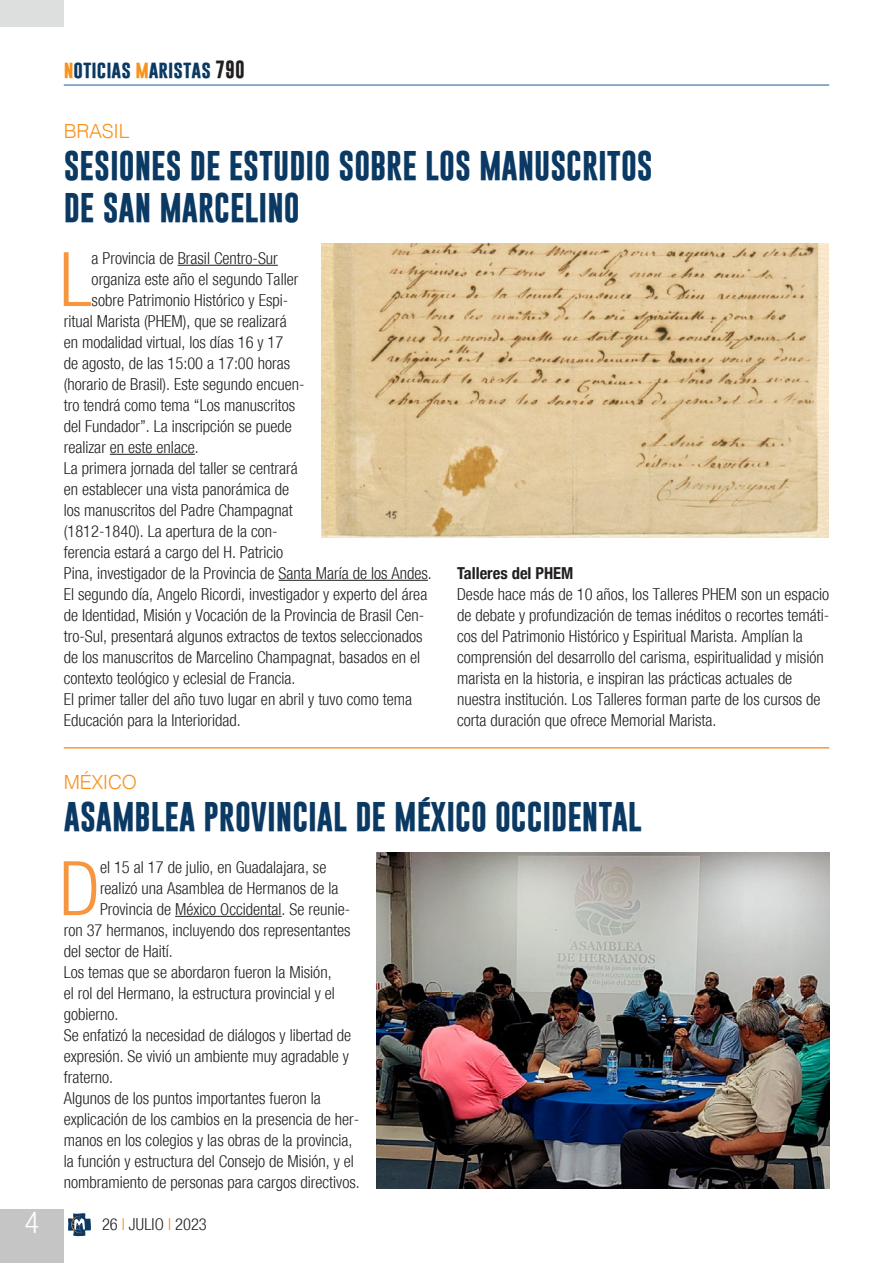
<style>
.page{position:relative;width:893px;height:1263px;background:#fff}
.page>*{position:absolute;margin:0;border:0;box-sizing:border-box;transform-origin:0 0}
.Testo_normal{font:300 condensed 75.3px "Helvetica Neue";color:#f79641}
.Titolo{font:700 30px "Gobold";color:#0a3963}
.t1{font:300 condensed 30px "Helvetica Neue";color:#fff}
.sommario{font:300 19.5px "Helvetica";letter-spacing:-.015em;color:#f7931d}
.t2{font:700 18px "Gobold";color:#0a3963}
.Testo_normal-2{font:300 condensed 16.5px/21px "Helvetica Neue";color:#231f20}
.Testo_normal-3{font:700 condensed 16.5px "Helvetica Neue";color:#231f20}
.s1{color:#f7931d}
.s2{color:#231f20}
</style>
<div class="page">
<div style="left:0;top:1209px;width:64px;height:54px;background:#c4c5c4"></div>
<hr style="left:64px;top:85px;width:765px;height:1px;background:#175d9e">
<svg style="left:68px;top:1213px;width:23px;height:23px"></svg>
<div style="left:0;top:0;width:64px;height:27px;background:#dddede"></div>
<hr style="left:178px;top:265px;width:100px;height:1px;background:#231f20">
<hr style="left:110px;top:454px;width:85px;height:1px;background:#231f20">
<hr style="left:279px;top:580px;width:149px;height:1px;background:#231f20">
<img style="left:322px;top:243px;width:506px;height:294px">
<hr style="left:175px;top:916px;width:107px;height:1px;background:#231f20">
<img style="left:377px;top:852px;width:452px;height:336px">
<hr style="left:64px;top:747px;width:765px;height:2px;background:#f79641">
<h2 class="t1" style="left:25px;top:1205px;width:16px">4</h2>
<p class="t2" style="left:64px;top:57px;width:182px"><span class="s1">n</span>oticias <span class="s1">m</span>aristas <span class="s2">790</span></p>
<p class="sommario" style="left:64px;top:114px;width:67px">BRASIL</p>
<p class="Titolo" style="left:64px;top:146px;width:590px">SESIONES DE ESTUDIO SOBRE LOS MANUSCRITOS</p>
<p class="Titolo" style="left:64px;top:188px;width:237px">DE SAN MARCELINO</p>
<p class="Testo_normal" style="left:60px;top:236px;width:34px">L</p>
<p class="Testo_normal-2" style="left:92px;top:248px;width:188px">a Provincia de Brasil Centro-Sur</p>
<p class="Testo_normal-2" style="left:92px;top:269px;width:208px">organiza este año el segundo Taller</p>
<p class="Testo_normal-2" style="left:92px;top:290px;width:198px">sobre Patrimonio Histórico y Espi-</p>
<p class="Testo_normal-2" style="left:64px;top:311px;width:224px">ritual Marista (PHEM), que se realizará</p>
<p class="Testo_normal-2" style="left:64px;top:332px;width:221px">en modalidad virtual, los días 16 y 17</p>
<p class="Testo_normal-2" style="left:64px;top:353px;width:228px">de agosto, de las 15:00 a 17:00 horas</p>
<p class="Testo_normal-2" style="left:64px;top:374px;width:242px">(horario de Brasil). Este segundo encuen-</p>
<p class="Testo_normal-2" style="left:64px;top:395px;width:233px">tro tendrá como tema “Los manuscritos</p>
<p class="Testo_normal-2" style="left:64px;top:416px;width:230px">del Fundador”. La inscripción se puede</p>
<p class="Testo_normal-2" style="left:64px;top:437px;width:136px">realizar en este enlace.</p>
<p class="Testo_normal-2" style="left:64px;top:458px;width:370px">La primera jornada del taller se centrará<br>en establecer una vista panorámica de<br>los manuscritos del Padre Champagnat<br>(1812-1840). La apertura de la con-<br>ferencia estará a cargo del H. Patricio<br>Pina, investigador de la Provincia de Santa María de los Andes.</p>
<p class="Testo_normal-2" style="left:64px;top:584px;width:365px">El segundo día, Angelo Ricordi, investigador y experto del área de Identidad, Misión y Vocación de la Provincia de Brasil Cen&shy;tro-Sul, presentará algunos extractos de textos seleccionados de los manuscritos de Marcelino Champagnat, basados en el contexto teológico y eclesial de Francia.</p>
<p class="Testo_normal-2" style="left:64px;top:689px;width:350px">El primer taller del año tuvo lugar en abril y tuvo como tema<br>Educación para la Interioridad.</p>
<p class="Testo_normal-3" style="left:457px;top:559px;width:118px">Talleres del PHEM</p>
<p class="Testo_normal-2" style="left:457px;top:584px;width:374px">Desde hace más de 10 años, los Talleres PHEM son un espacio de debate y profundización de temas inéditos o recortes temáti&shy;cos del Patrimonio Histórico y Espiritual Marista. Amplían la comprensión del desarrollo del carisma, espiritualidad y misión marista en la historia, e inspiran las prácticas actuales de nuestra institución. Los Talleres forman parte de los cursos de corta duración que ofrece Memorial Marista.</p>
<p class="sommario" style="left:64px;top:765px;width:75px">MÉXICO</p>
<p class="Titolo" style="left:64px;top:797px;width:580px">ASAMBLEA PROVINCIAL DE MÉXICO OCCIDENTAL</p>
<p class="Testo_normal" style="left:60px;top:845px;width:42px">D</p>
<p class="Testo_normal-2" style="left:100px;top:857px;width:228px">el 15 al 17 de julio, en Guadalajara, se</p>
<p class="Testo_normal-2" style="left:100px;top:878px;width:240px">realizó una Asamblea de Hermanos de la</p>
<p class="Testo_normal-2" style="left:100px;top:899px;width:252px">Provincia de México Occidental. Se reunie-</p>
<p class="Testo_normal-2" style="left:64px;top:920px;width:288px">ron 37 hermanos, incluyendo dos representantes</p>
<p class="Testo_normal-2" style="left:64px;top:941px;width:110px">del sector de Haití.</p>
<p class="Testo_normal-2" style="left:64px;top:962px;width:273px">Los temas que se abordaron fueron la Misión, el rol del Hermano, la estructura provincial y el gobierno.</p>
<p class="Testo_normal-2" style="left:64px;top:1025px;width:289px">Se enfatizó la necesidad de diálogos y libertad de expresión. Se vivió un ambiente muy agradable y fraterno.</p>
<p class="Testo_normal-2" style="left:64px;top:1088px;width:297px">Algunos de los puntos importantes fueron la explicación de los cambios en la presencia de her&shy;manos en los colegios y las obras de la provincia, la función y estructura del Consejo de Misión, y el nombramiento de personas para cargos directivos.</p>
<p class="Testo_normal-2" style="left:102px;top:1214px;width:106px">26 <span class="s1">I</span> JULIO <span class="s1">I</span> 2023</p>
</div>
